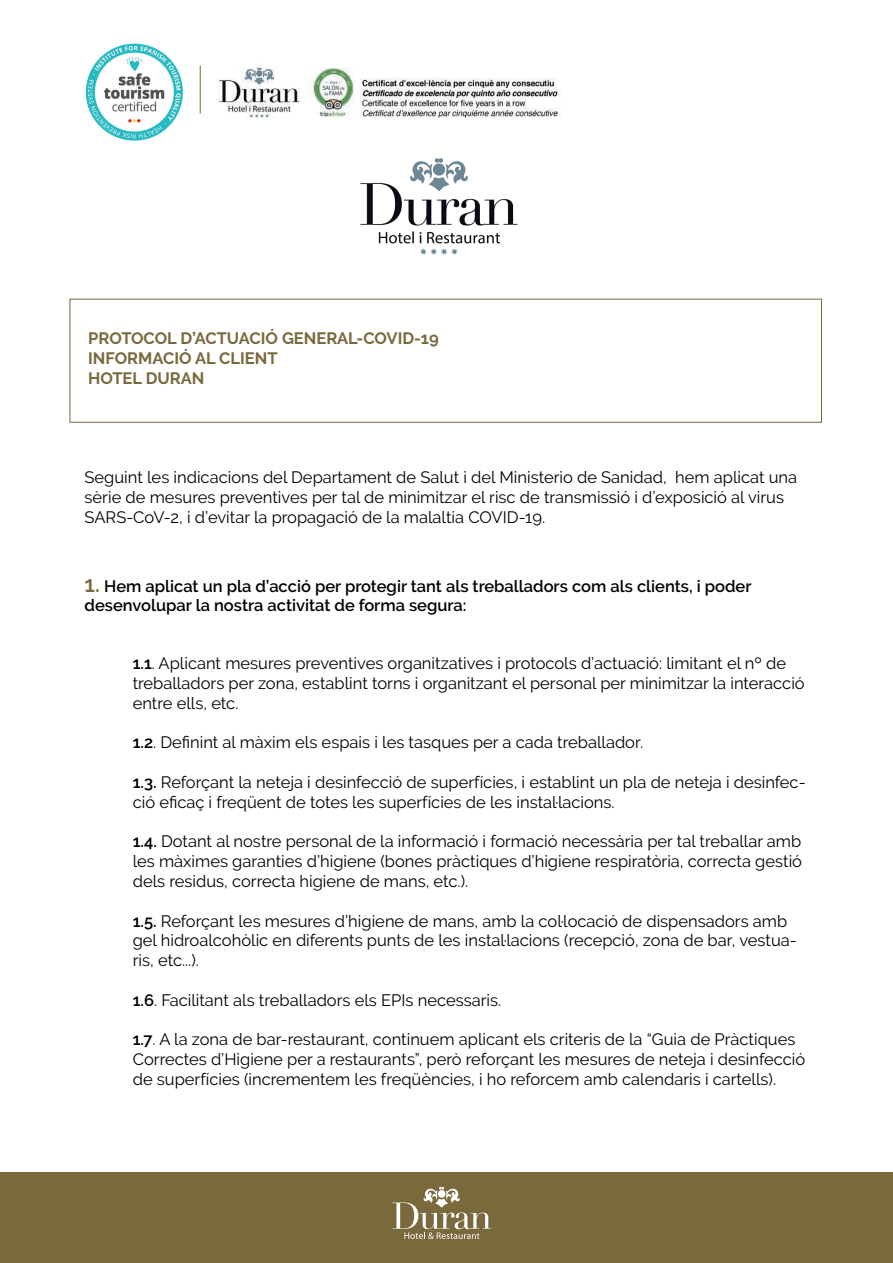
<style>
.page{position:relative;width:893px;height:1263px;background:#fff}
.page>*{position:absolute;margin:0;border:0;box-sizing:border-box;transform-origin:0 0}
.t1{font:16.5px/19.8px "Raleway";color:#000001}
.t2{font:600 16.5px/19.8px "Raleway";color:#000001}
.t3{font:700 16.5px/19.8px "Raleway";color:#7a693d}
.s1{font-size:22.5px;color:#7a693d}
.s2{font-weight:600}
</style>
<div class="page">
<div style="left:70px;top:299px;width:752px;height:124px;border:1px solid #7a693d"></div>
<div style="left:0;top:1172px;width:893px;height:91px;background:#7a693d"></div>
<svg style="left:392px;top:1187px;width:99px;height:52px"></svg>
<img style="left:85px;top:43px;width:115px;height:98px">
<img style="left:217px;top:67px;width:344px;height:51px">
<img style="left:360px;top:158px;width:158px;height:97px">
<hr style="left:200px;top:65px;width:1px;height:49px;background:#7a693d">
<p class="t3" style="left:88px;top:329px;width:352px">PROTOCOL D’ACTUACIÓ GENERAL-COVID-19<br>INFORMACIÓ AL CLIENT<br>HOTEL DURAN</p>
<p class="t1" style="left:85px;top:467px;width:714px">Seguint les indicacions del Departament de Salut i del Ministerio de Sanidad, hem aplicat una sèrie de mesures preventives per tal de minimitzar el risc de transmissió i d’exposició al virus<br>SARS-CoV-2, i d’evitar la propagació de la malaltia COVID-19.</p>
<p class="t2" style="left:85px;top:576px;width:668px"><span class="s1">1.</span> Hem aplicat un pla d’acció per protegir tant als treballadors com als clients, i poder desenvolupar la nostra activitat de forma segura:</p>
<p class="t1" style="left:133px;top:653px;width:673px"><span class="s2">1.1</span>. Aplicant mesures preventives organitzatives i protocols d’actuació: limitant el nº de treballadors per zona, establint torns i organitzant el personal per minimitzar la interacció entre ells, etc.</p>
<p class="t1" style="left:133px;top:732px;width:512px"><span class="s2">1.2</span>. Definint al màxim els espais i les tasques per a cada treballador.</p>
<p class="t1" style="left:133px;top:772px;width:674px"><span class="s2">1.3.</span> Reforçant la neteja i desinfecció de superfícies, i establint un pla de neteja i desinfec&shy;ció eficaç i freqüent de totes les superfícies de les instal·lacions.</p>
<p class="t1" style="left:133px;top:831px;width:671px;text-align:justify"><span class="s2">1.4.</span> Dotant al nostre personal de la informació i formació necessària per tal treballar amb les màximes garanties d’higiene (bones pràctiques d’higiene respiratòria, correcta gestió dels residus, correcta higiene de mans, etc.).</p>
<p class="t1" style="left:133px;top:911px;width:666px"><span class="s2">1.5.</span> Reforçant les mesures d’higiene de mans, amb la col·locació de dispensadors amb gel hidroalcohòlic en diferents punts de les instal·lacions (recepció, zona de bar, vestua&shy;ris, etc...).</p>
<p class="t1" style="left:133px;top:990px;width:370px"><span class="s2">1.6</span>. Facilitant als treballadors els EPIs necessaris.</p>
<p class="t1" style="left:133px;top:1029px;width:674px"><span class="s2">1.7</span>. A la zona de bar-restaurant, continuem aplicant els criteris de la “Guia de Pràctiques<br>Correctes d’Higiene per a restaurants”, però reforçant les mesures de neteja i desinfecció de superfícies (incrementem les freqüències, i ho reforcem amb calendaris i cartells).</p>
</div>
